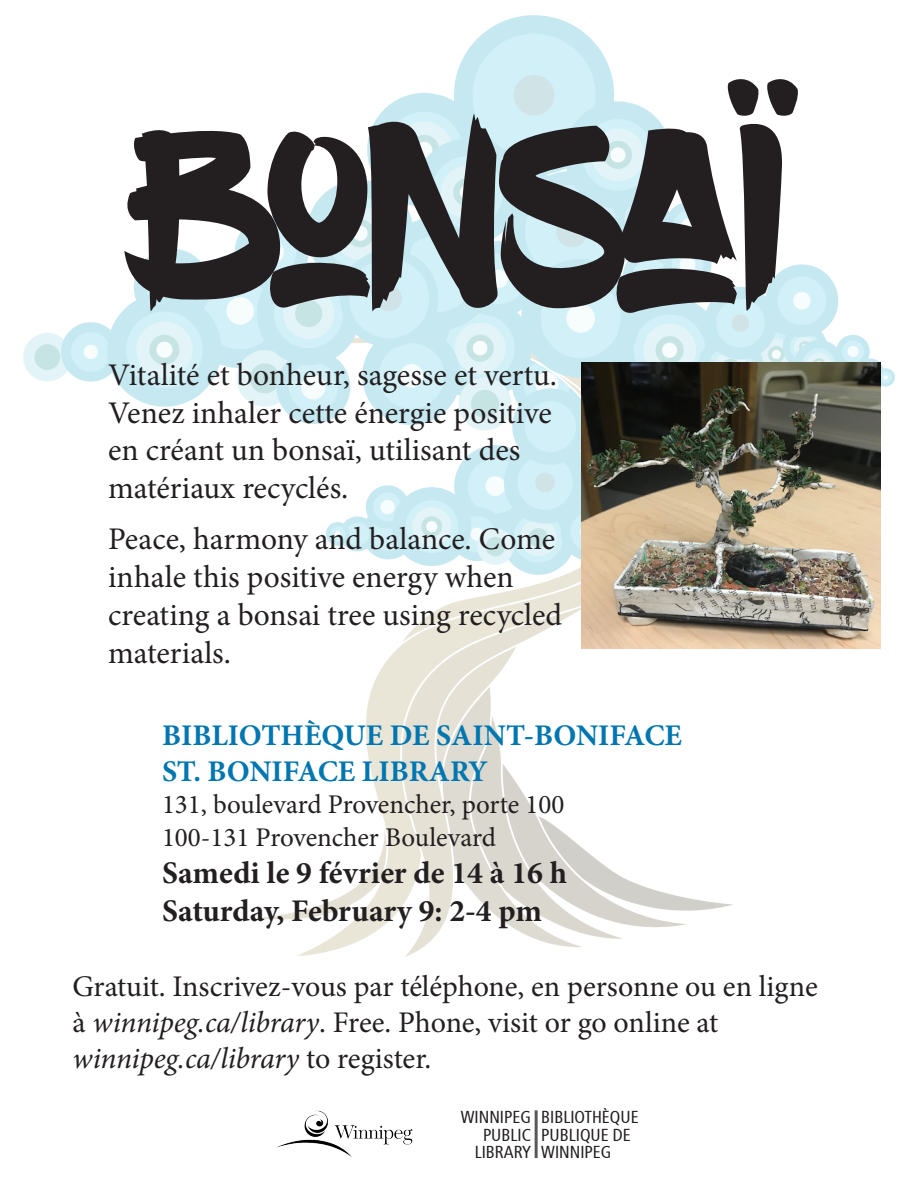
<style>
.page{position:relative;width:918px;height:1188px;background:#fff}
.page>*{position:absolute;margin:0;border:0;box-sizing:border-box;transform-origin:0 0}
.t1{font:251.1px "Bold Brush";color:#231f20}
.t2{font:31.5px/37.8px "Minion Pro";color:#231f20}
.address{font:700 31.5px "Minion Pro";color:#231f20}
.program_description{font:30px/36px "Minion Pro";letter-spacing:-.005em;color:#231f20}
.branch{font:700 30px "Minion Pro";color:#0076b1}
.address-2{font:27px "Minion Pro";color:#231f20}
.t3{font:condensed 17.25px "Frutiger";color:#231f20}
.s1{font-style:italic}
</style>
<div class="page">
<hr style="left:535px;top:1110px;width:3px;height:48px;background:#57585a">
<img style="left:276px;top:1110px;width:137px;height:47px">
<img style="left:24px;top:15px;width:870px;height:942px">
<img style="left:581px;top:363px;width:299px;height:286px">
<p class="t1" style="left:124px;top:69px;width:664px">BONSAÏ</p>
<p class="t2" style="left:108px;top:356px;width:450px">Vitalité et bonheur, sagesse et vertu.<br>Venez inhaler cette énergie positive en créant un bonsaï, utilisant des matériaux recyclés.</p>
<p class="t2" style="left:108px;top:521px;width:456px">Peace, harmony and balance. Come inhale this positive energy when creating a bonsai tree using recycled materials.</p>
<p class="branch" style="left:162px;top:714px;width:522px">BIBLIOTHÈQUE DE SAINT-BONIFACE</p>
<p class="branch" style="left:162px;top:750px;width:327px">ST. BONIFACE LIBRARY</p>
<p class="address-2" style="left:162px;top:786px;width:404px">131, boulevard Provencher, porte 100</p>
<p class="address-2" style="left:162px;top:819px;width:335px">100-131 Provencher Boulevard</p>
<p class="address" style="left:162px;top:851px;width:407px">Samedi le 9 février de 14 à 16 h</p>
<p class="address" style="left:162px;top:889px;width:381px">Saturday, February 9: 2-4 pm</p>
<p class="program_description" style="left:72px;top:969px;width:747px">Gratuit. Inscrivez-vous par téléphone, en personne ou en ligne à <span class="s1">winnipeg.ca/library</span>. Free. Phone, visit or go online at <span class="s1">winnipeg.ca/library</span> to register.</p>
<p class="t3" style="left:461px;top:1110px;width:72px">WINNIPEG</p>
<p class="t3" style="left:483px;top:1127px;width:49px">PUBLIC</p>
<p class="t3" style="left:475px;top:1144px;width:58px">LIBRARY</p>
<p class="t3" style="left:541px;top:1110px;width:99px">BIBLIOTHÈQUE</p>
<p class="t3" style="left:541px;top:1127px;width:91px">PUBLIQUE DE</p>
<p class="t3" style="left:541px;top:1144px;width:72px">WINNIPEG</p>
</div>
